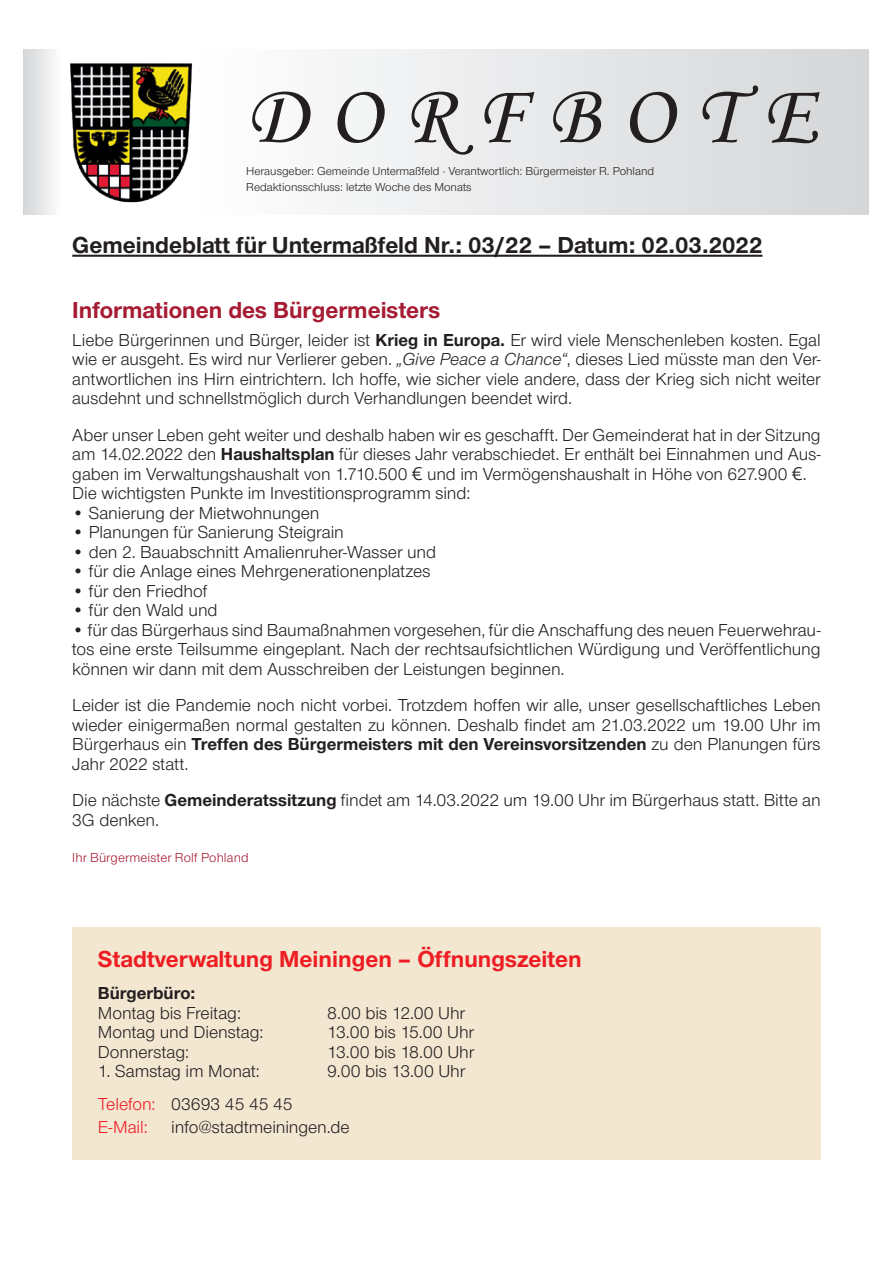
<style>
.page{position:relative;width:893px;height:1263px;background:#fff}
.page>*{position:absolute;margin:0;border:0;box-sizing:border-box;transform-origin:0 0}
.t1{font:85.5px "Monotype Corsiva";letter-spacing:.27em;color:#231f20}
.t2{font:700 24px "Nimbus Sans Novus T";color:#231f20}
.t3{font:700 24px "Nimbus Sans Novus T";color:#ee1d23}
.t4{font:700 24px "Nimbus Sans Novus T";color:#a61a32}
.t5{font:18px/19.5px "Nimbus Sans Novus T";letter-spacing:-.005em;color:#231f20;text-align:justify}
.t6{font:18px/23.7px "Nimbus Sans Novus T";letter-spacing:-.005em;color:#ee1d23}
.t7{font:700 18px "Nimbus Sans Novus T";color:#231f20}
.t8{font:13.5px "Nimbus Sans Novus T";letter-spacing:.01em;color:#a61a32}
.t9{font:12px/16.5px "Nimbus Sans Novus T";color:#231f20}
.s1{font-weight:700}
.s2{font-style:italic}
.s3{font-family:"Aller";font-weight:300}
.s4{color:#231f20}
</style>
<div class="page">
<div style="left:72px;top:927px;width:749px;height:233px;background:#f4e7d2"></div>
<div style="left:190px;top:50px;width:678px;height:165px;background:linear-gradient(to right,#fefefe,#d5d6d8)"></div>
<div style="left:23px;top:50px;width:38px;height:165px;background:linear-gradient(to right,#d4d5d8,#fcfcfc)"></div>
<img style="left:70px;top:56px;width:129px;height:152px">
<hr style="left:72px;top:255px;width:690px;height:2px;background:#231f20">
<h1 class="t1" style="left:246px;top:64px;width:571px">DORFBOTE</h1>
<p class="t9" style="left:246px;top:162px;width:409px">Herausgeber: Gemeinde Untermaßfeld · Verantwortlich: Bürgermeister R. Pohland<br>Redaktionsschluss: letzte Woche des Monats</p>
<h2 class="t2" style="left:72px;top:231px;width:692px">Gemeindeblatt für Untermaßfeld Nr.: 03/22 – Datum: 02.03.2022</h2>
<h2 class="t4" style="left:72px;top:296px;width:370px">Informationen des Bürgermeisters</h2>
<p class="t5" style="left:72px;top:330px;width:750px">Liebe Bürgerinnen und Bürger, leider ist <span class="s1">Krieg in Europa.</span> Er wird viele Menschenleben kosten. Egal wie er ausgeht. Es wird nur Verlierer geben. <span class="s2">„Give Peace a Chance“</span>, dieses Lied müsste man den Ver&shy;antwortlichen ins Hirn eintrichtern. Ich hoffe, wie sicher viele andere, dass der Krieg sich nicht weiter ausdehnt und schnellstmöglich durch Verhandlungen beendet wird.</p>
<p class="t5" style="left:72px;top:425px;width:750px;text-align:left">Aber unser Leben geht weiter und deshalb haben wir es geschafft. Der Gemeinderat hat in der Sitzung am 14.02.2022 den <span class="s1">Haushaltsplan</span> für dieses Jahr verabschiedet. Er enthält bei Einnahmen und Aus&shy;gaben im Verwaltungshaushalt von 1.710.500 <span class="s3">€</span> und im Vermögenshaushalt in Höhe von 627.900 <span class="s3">€</span>.<br>Die wichtigsten Punkte im Investitionsprogramm sind:</p>
<p class="t5" style="left:72px;top:503px;width:249px">• Sanierung der Mietwohnungen</p>
<p class="t5" style="left:72px;top:522px;width:273px">• Planungen für Sanierung Steigrain</p>
<p class="t5" style="left:72px;top:542px;width:365px">• den 2. Bauabschnitt Amalienruher-Wasser und</p>
<p class="t5" style="left:72px;top:561px;width:360px">• für die Anlage eines Mehrgenerationenplatzes</p>
<p class="t5" style="left:72px;top:581px;width:137px">• für den Friedhof</p>
<p class="t5" style="left:72px;top:600px;width:147px">• für den Wald und</p>
<p class="t5" style="left:72px;top:620px;width:750px">• für das Bürgerhaus sind Baumaßnahmen vorgesehen, für die Anschaffung des neuen Feuerwehrau&shy;tos eine erste Teilsumme eingeplant. Nach der rechtsaufsichtlichen Würdigung und Veröffentlichung können wir dann mit dem Ausschreiben der Leistungen beginnen.</p>
<p class="t5" style="left:72px;top:695px;width:750px">Leider ist die Pandemie noch nicht vorbei. Trotzdem hoffen wir alle, unser gesellschaftliches Leben wieder einigermaßen normal gestalten zu können. Deshalb findet am 21.03.2022 um 19.00 Uhr im Bürgerhaus ein <span class="s1">Treffen des Bürgermeisters mit den Vereinsvorsitzenden</span> zu den Planungen fürs Jahr 2022 statt.</p>
<p class="t5" style="left:72px;top:790px;width:750px">Die nächste <span class="s1">Gemeinderatssitzung</span> findet am 14.03.2022 um 19.00 Uhr im Bürgerhaus statt. Bitte an<br>3G denken.</p>
<p class="t8" style="left:72px;top:850px;width:178px">Ihr Bürgermeister Rolf Pohland</p>
<h2 class="t3" style="left:98px;top:945px;width:485px">Stadtverwaltung Meiningen – Öffnungszeiten</h2>
<p class="t7" style="left:98px;top:983px;width:99px">Bürgerbüro:</p>
<p class="t5" style="left:98px;top:1003px;width:145px">Montag bis Freitag:</p>
<p class="t5" style="left:327px;top:1003px;width:139px">8.00 bis 12.00 Uhr</p>
<p class="t5" style="left:98px;top:1022px;width:167px">Montag und Dienstag:</p>
<p class="t5" style="left:327px;top:1022px;width:148px">13.00 bis 15.00 Uhr</p>
<p class="t5" style="left:98px;top:1042px;width:93px">Donnerstag:</p>
<p class="t5" style="left:327px;top:1042px;width:149px">13.00 bis 18.00 Uhr</p>
<p class="t5" style="left:98px;top:1061px;width:164px">1. Samstag im Monat:</p>
<p class="t5" style="left:327px;top:1061px;width:139px">9.00 bis 13.00 Uhr</p>
<p class="t6" style="left:98px;top:1091px;width:196px">Telefon: <span class="s4">03693 45 45 45<br></span>E-Mail:</p>
<p class="t5" style="left:171px;top:1117px;width:180px">info@stadtmeiningen.de</p>
</div>
